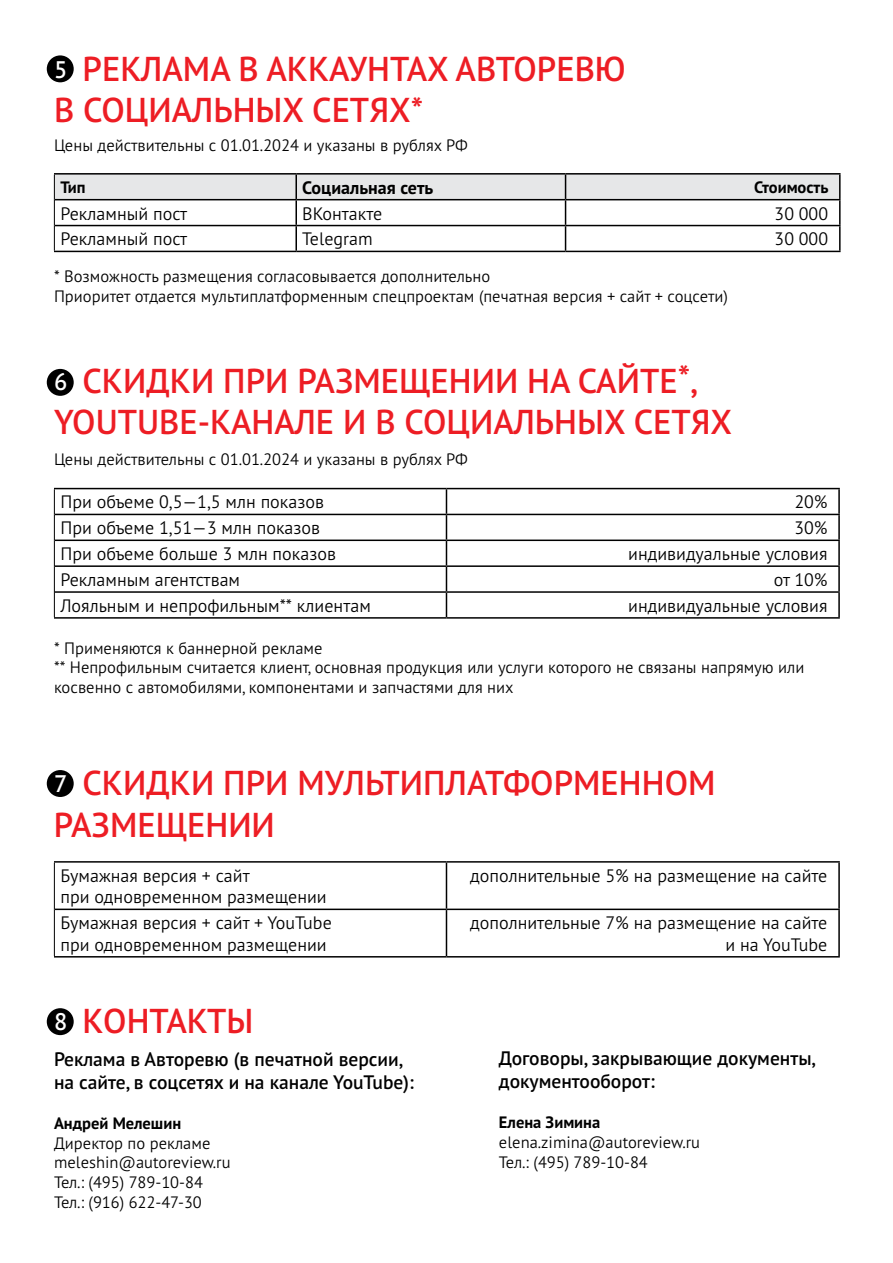
<style>
.page{position:relative;width:893px;height:1263px;background:#fff}
.page>*{position:absolute;margin:0;border:0;box-sizing:border-box;transform-origin:0 0}
.t1{font:600 34.5px/41.4px "PT Sans Pro";color:#ed1d24}
.t2{font:600 19.5px/23.4px "PT Sans Pro";color:#000}
.t3{font:300 18px/21.6px "PT Sans Pro";color:#000}
.t4{font:700 18px "PT Sans Pro";color:#000}
.t5{font:300 16.5px/19.8px "PT Sans Pro";color:#000}
.t6{font:700 16.5px "PT Sans Pro";color:#000}
.s1{font-size:24px;color:#fff}
</style>
<div class="page">
<div style="left:47px;top:369px;width:27px;height:27px;background:#000;border-radius:50%"></div>
<div style="left:47px;top:770px;width:27px;height:27px;background:#000;border-radius:50%"></div>
<div style="left:47px;top:1008px;width:27px;height:27px;background:#000;border-radius:50%"></div>
<hr style="left:54px;top:488px;width:392px;height:1px;background:#000">
<hr style="left:446px;top:488px;width:394px;height:1px;background:#000">
<hr style="left:838px;top:489px;width:2px;height:25px;background:#000">
<hr style="left:55px;top:514px;width:391px;height:1px;background:#000">
<hr style="left:446px;top:514px;width:394px;height:1px;background:#000">
<hr style="left:838px;top:515px;width:2px;height:24px;background:#000">
<hr style="left:55px;top:539px;width:391px;height:2px;background:#000">
<hr style="left:446px;top:539px;width:394px;height:2px;background:#000">
<hr style="left:838px;top:541px;width:2px;height:24px;background:#000">
<hr style="left:55px;top:565px;width:391px;height:2px;background:#000">
<hr style="left:446px;top:565px;width:394px;height:2px;background:#000">
<hr style="left:838px;top:567px;width:2px;height:24px;background:#000">
<hr style="left:55px;top:591px;width:391px;height:2px;background:#000">
<hr style="left:446px;top:591px;width:394px;height:2px;background:#000">
<svg style="left:446px;top:489px;width:1px;height:128px"></svg>
<hr style="left:838px;top:593px;width:2px;height:24px;background:#000">
<hr style="left:54px;top:617px;width:392px;height:2px;background:#000">
<hr style="left:446px;top:617px;width:394px;height:2px;background:#000">
<svg style="left:54px;top:489px;width:1px;height:128px"></svg>
<hr style="left:54px;top:861px;width:392px;height:2px;background:#000">
<hr style="left:446px;top:861px;width:394px;height:2px;background:#000">
<hr style="left:446px;top:863px;width:1px;height:45px;background:#000">
<hr style="left:838px;top:863px;width:2px;height:45px;background:#000">
<hr style="left:55px;top:908px;width:391px;height:2px;background:#000">
<hr style="left:446px;top:908px;width:394px;height:2px;background:#000">
<hr style="left:446px;top:910px;width:1px;height:46px;background:#000">
<hr style="left:838px;top:910px;width:2px;height:46px;background:#000">
<hr style="left:54px;top:956px;width:392px;height:1px;background:#000">
<hr style="left:446px;top:956px;width:394px;height:1px;background:#000">
<hr style="left:54px;top:863px;width:1px;height:46px;background:#000">
<hr style="left:54px;top:909px;width:1px;height:47px;background:#000">
<div style="left:47px;top:55px;width:27px;height:27px;background:#000;border-radius:50%"></div>
<hr style="left:54px;top:173px;width:242px;height:2px;background:#000">
<hr style="left:296px;top:173px;width:270px;height:2px;background:#000">
<hr style="left:566px;top:173px;width:275px;height:2px;background:#000">
<hr style="left:839px;top:175px;width:2px;height:24px;background:#000">
<hr style="left:566px;top:199px;width:275px;height:1px;background:#000">
<hr style="left:839px;top:200px;width:2px;height:25px;background:#000">
<hr style="left:566px;top:225px;width:275px;height:1px;background:#000">
<hr style="left:839px;top:226px;width:2px;height:25px;background:#000">
<hr style="left:54px;top:251px;width:242px;height:1px;background:#000">
<hr style="left:296px;top:251px;width:270px;height:1px;background:#000">
<hr style="left:566px;top:251px;width:275px;height:1px;background:#000">
<svg style="left:54px;top:174px;width:786px;height:77px"></svg>
<h1 class="t1" style="left:54px;top:47px;width:573px"><span class="s1">5</span> РЕКЛАМА В АККАУНТАХ АВТОРЕВЮ<br>В СОЦИАЛЬНЫХ СЕТЯХ*</h1>
<p class="t5" style="left:54px;top:135px;width:415px">Цены действительны с 01.01.2024 и указаны в рублях РФ</p>
<p class="t6" style="left:60px;top:176px;width:27px">Тип</p>
<p class="t4" style="left:302px;top:175px;width:133px">Социальная сеть</p>
<p class="t6" style="left:754px;top:176px;width:76px">Стоимость</p>
<p class="t3" style="left:60px;top:202px;width:128px">Рекламный пост</p>
<p class="t3" style="left:302px;top:202px;width:82px">ВКонтакте</p>
<p class="t3" style="left:775px;top:202px;width:55px">30 000</p>
<p class="t3" style="left:60px;top:228px;width:128px">Рекламный пост</p>
<p class="t3" style="left:302px;top:228px;width:72px">Telegram</p>
<p class="t3" style="left:775px;top:228px;width:55px">30 000</p>
<p class="t5" style="left:54px;top:266px;width:676px">* Возможность размещения согласовывается дополнительно<br>Приоритет отдается мультиплатформенным спецпроектам (печатная версия + сайт + соцсети)</p>
<h1 class="t1" style="left:54px;top:359px;width:680px"><span class="s1">6</span> СКИДКИ ПРИ РАЗМЕЩЕНИИ НА САЙТЕ*,<br>YOUTUBE-КАНАЛЕ И В СОЦИАЛЬНЫХ СЕТЯХ</h1>
<p class="t5" style="left:54px;top:449px;width:415px">Цены действительны с 01.01.2024 и указаны в рублях РФ</p>
<p class="t3" style="left:60px;top:491px;width:265px">При объеме 0,5—1,5 млн показов</p>
<p class="t3" style="left:794px;top:491px;width:35px">20%</p>
<p class="t3" style="left:60px;top:517px;width:261px">При объеме 1,51—3 млн показов</p>
<p class="t3" style="left:794px;top:517px;width:35px">30%</p>
<p class="t3" style="left:60px;top:542px;width:277px">При объеме больше 3 млн показов</p>
<p class="t3" style="left:628px;top:542px;width:201px">индивидуальные условия</p>
<p class="t3" style="left:60px;top:568px;width:181px">Рекламным агентствам</p>
<p class="t3" style="left:774px;top:568px;width:55px">от 10%</p>
<p class="t3" style="left:60px;top:594px;width:312px">Лояльным и непрофильным** клиентам</p>
<p class="t3" style="left:628px;top:594px;width:201px">индивидуальные условия</p>
<p class="t5" style="left:54px;top:637px;width:752px">* Применяются к баннерной рекламе<br>** Непрофильным считается клиент, основная продукция или услуги которого не связаны напрямую или косвенно с автомобилями, компонентами и запчастями для них</p>
<h1 class="t1" style="left:54px;top:762px;width:663px"><span class="s1">7</span> СКИДКИ ПРИ МУЛЬТИПЛАТФОРМЕННОМ<br>РАЗМЕЩЕНИИ</h1>
<p class="t3" style="left:60px;top:864px;width:268px">Бумажная версия + сайт<br>при одновременном размещении</p>
<p class="t3" style="left:470px;top:864px;width:359px">дополнительные 5% на размещение на сайте</p>
<p class="t3" style="left:60px;top:911px;width:273px">Бумажная версия + сайт + YouTube при одновременном размещении</p>
<p class="t3" style="left:470px;top:911px;width:359px;text-align:right">дополнительные 7% на размещение на сайте и на YouTube</p>
<h1 class="t1" style="left:54px;top:1000px;width:201px"><span class="s1">8</span> КОНТАКТЫ</h1>
<p class="t2" style="left:54px;top:1047px;width:361px">Реклама в Авторевю (в печатной версии, на сайте, в соцсетях и на канале YouTube):</p>
<p class="t6" style="left:54px;top:1112px;width:129px">Андрей Мелешин</p>
<p class="t5" style="left:54px;top:1132px;width:178px">Директор по рекламе meleshin@autoreview.ru<br>Тел.: (495) 789-10-84<br>Тел.: (916) 622-47-30</p>
<p class="t2" style="left:499px;top:1046px;width:319px">Договоры, закрывающие документы, документооборот:</p>
<p class="t6" style="left:499px;top:1111px;width:103px">Елена Зимина</p>
<p class="t5" style="left:499px;top:1132px;width:203px">elena.zimina@autoreview.ru<br>Тел.: (495) 789-10-84</p>
</div>
